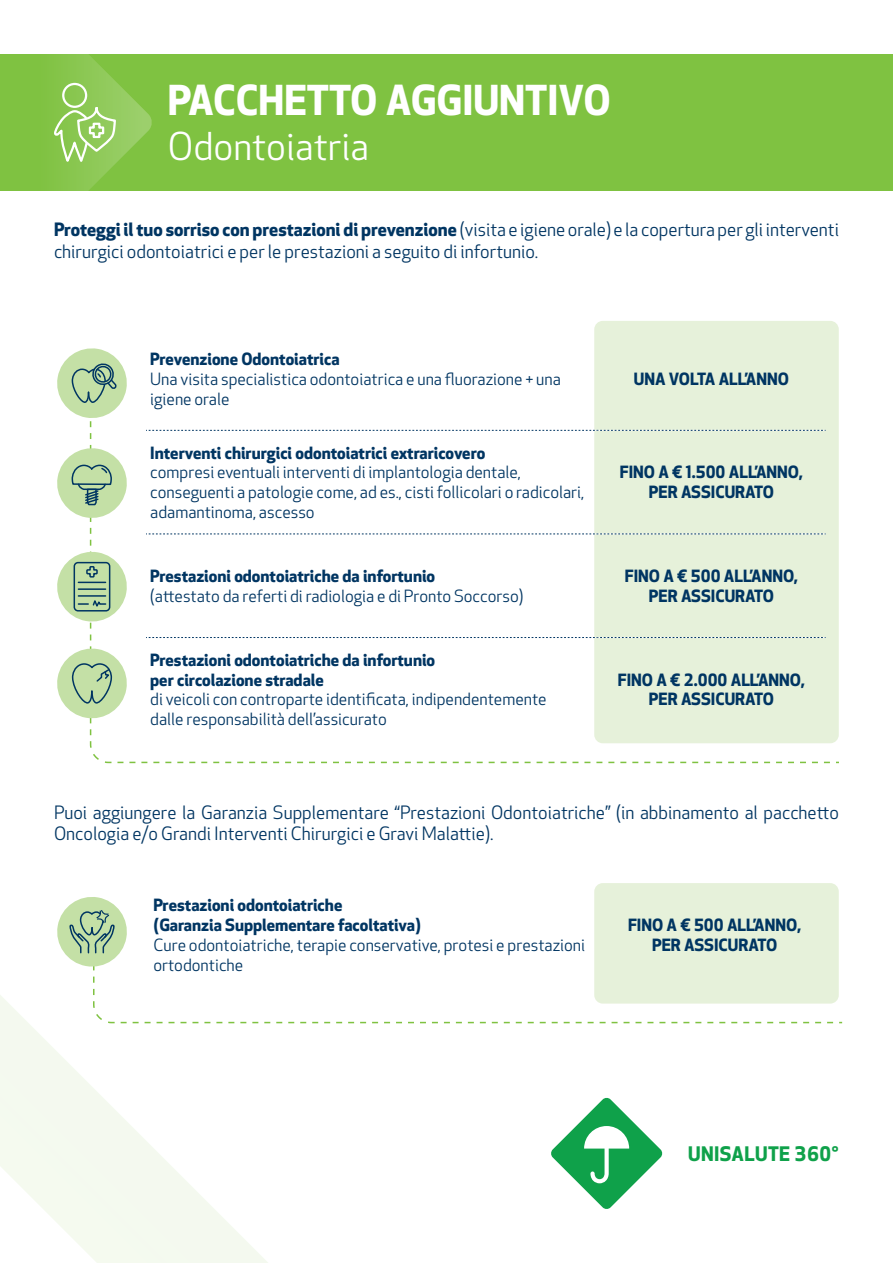
<style>
.page{position:relative;width:893px;height:1263px;background:#fff}
.page>*{position:absolute;margin:0;border:0;box-sizing:border-box;transform-origin:0 0}
.t1{font:700 40.35px "Apex New";color:#fff}
.t2{font:37.5px "Apex New";color:#fff}
.t3{font:700 19.65px "Apex New";letter-spacing:.02em;color:#0fa14a}
.t4{font:18px/21.6px "Apex New";color:#003562}
.t5{font:16.5px/19.8px "Apex New";color:#003562}
.t6{font:700 16.5px/19.8px "Apex New";color:#003562;text-align:center}
.s1{font-weight:700}
.s2{font-weight:500}
</style>
<div class="page">
<div style="left:594px;top:321px;width:245px;height:422px;background:#e6f1da;border-radius:9px"></div>
<div style="left:594px;top:883px;width:245px;height:120px;background:#e6f1da;border-radius:9px"></div>
<svg style="left:89px;top:429px;width:750px;height:335px"></svg>
<svg style="left:324px;top:996px;width:519px;height:28px"></svg>
<svg style="left:57px;top:348px;width:73px;height:390px"></svg>
<svg style="left:57px;top:897px;width:70px;height:86px"></svg>
<svg style="left:551px;top:1097px;width:112px;height:112px"></svg>
<svg style="left:0;top:988px;width:319px;height:275px"></svg>
<div style="left:0;top:54px;width:893px;height:137px;background:#7fc241"></div>
<svg style="left:54px;top:54px;width:98px;height:137px"></svg>
<p class="t1" style="left:168px;top:71px;width:444px">PACCHETTO AGGIUNTIVO</p>
<p class="t2" style="left:168px;top:123px;width:202px">Odontoiatria</p>
<p class="t4" style="left:54px;top:219px;width:786px"><span class="s1">Proteggi il tuo sorriso con prestazioni di prevenzione</span> (visita e igiene orale) e la copertura per gli interventi chirurgici odontoiatrici e per le prestazioni a seguito di infortunio.</p>
<p class="t6" style="left:150px;top:348px;width:191px">Prevenzione Odontoiatrica</p>
<p class="t5" style="left:150px;top:369px;width:412px">Una visita specialistica odontoiatrica e una fluorazione + una igiene orale</p>
<p class="t6" style="left:634px;top:368px;width:157px">UNA VOLTA ALL’ANNO</p>
<p class="t6" style="left:150px;top:442px;width:337px">Interventi chirurgici odontoiatrici extraricovero</p>
<p class="t5" style="left:150px;top:462px;width:436px">compresi eventuali interventi di implantologia dentale, conseguenti a patologie come, ad es., cisti follicolari o radicolari, adamantinoma, ascesso</p>
<p class="t6" style="left:620px;top:462px;width:185px">FINO A € 1.500 ALL’ANNO,</p>
<p class="t6" style="left:649px;top:482px;width:127px">PER ASSICURATO</p>
<p class="t6" style="left:150px;top:565px;width:286px">Prestazioni odontoiatriche da infortunio</p>
<p class="t5" style="left:150px;top:586px;width:375px">(attestato da referti di radiologia e di Pronto Soccorso)</p>
<p class="t6" style="left:150px;top:649px;width:286px">Prestazioni odontoiatriche da infortunio</p>
<p class="t6" style="left:150px;top:669px;width:175px">per circolazione stradale</p>
<p class="t5" style="left:150px;top:689px;width:398px">di veicoli con controparte identificata, indipendentemente</p>
<p class="t5" style="left:150px;top:709px;width:238px">dalle responsabilità dell’assicurato</p>
<p class="t6" style="left:625px;top:565px;width:175px">FINO A € 500 ALL’ANNO,</p>
<p class="t6" style="left:649px;top:585px;width:127px">PER ASSICURATO</p>
<p class="t6" style="left:618px;top:669px;width:189px">FINO A € 2.000 ALL’ANNO,<br>PER ASSICURATO</p>
<p class="t4" style="left:54px;top:801px;width:786px">Puoi aggiungere la Garanzia Supplementare “Prestazioni Odontoiatriche” (in abbinamento al pacchetto<br>Oncologia e/o Grandi Interventi Chirurgici e Gravi Malattie).</p>
<p class="t6" style="left:153px;top:895px;width:190px">Prestazioni odontoiatriche</p>
<p class="t6" style="left:153px;top:914px;width:269px">(Garanzia Supplementare facoltativa)</p>
<p class="t5" style="left:153px;top:935px;width:433px">Cure odontoiatriche, terapie conservative, protesi e prestazioni ortodontiche</p>
<p class="t6" style="left:628px;top:914px;width:175px">FINO A € 500 ALL’ANNO,</p>
<p class="t6" style="left:652px;top:934px;width:127px">PER ASSICURATO</p>
<p class="t3" style="left:688px;top:1139px;width:152px">UNISALUTE 360<span class="s2">°</span></p>
</div>
